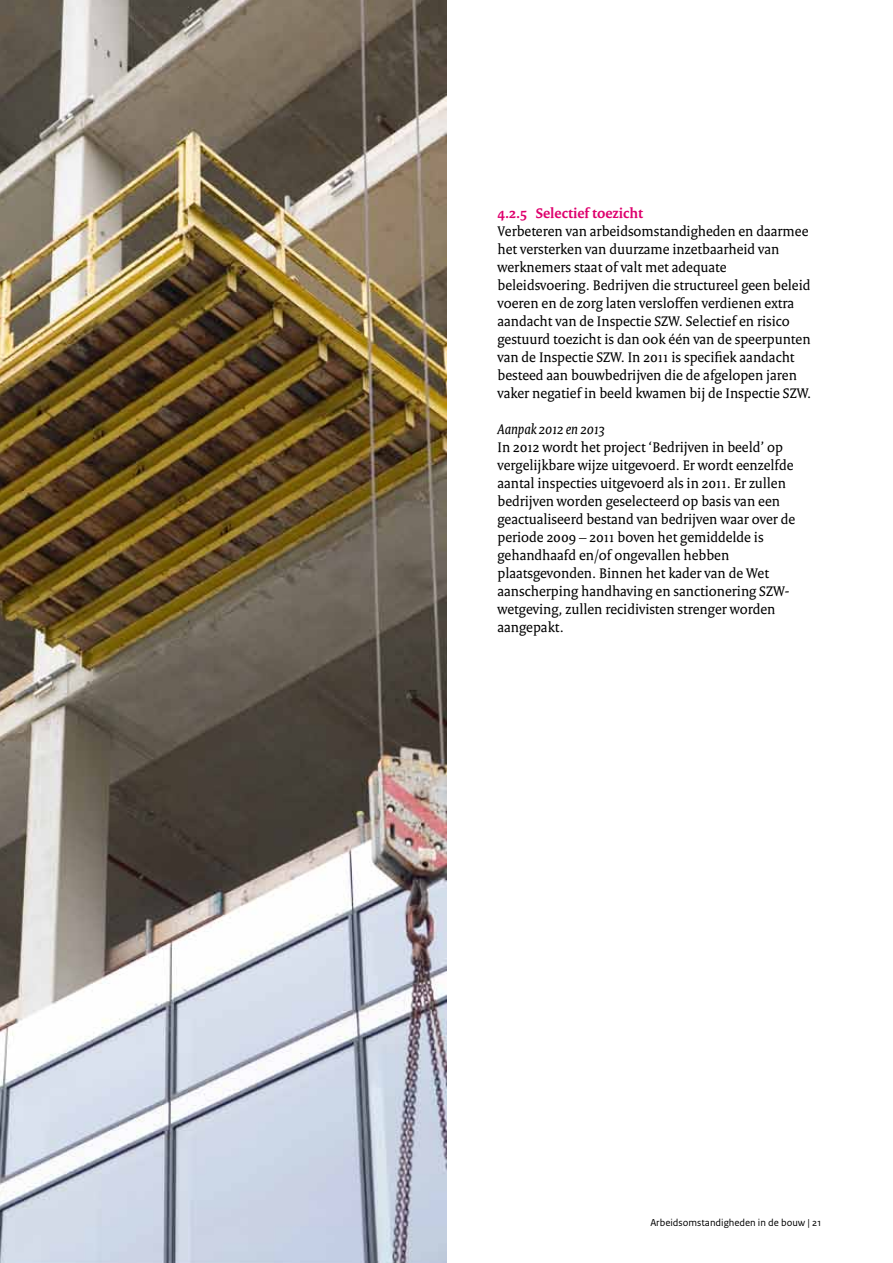
<style>
.page{position:relative;width:893px;height:1263px;background:#fff}
.page>*{position:absolute;margin:0;border:0;box-sizing:border-box;transform-origin:0 0}
.t1{font:15px/18px "Rijksoverheid Serif";color:#000}
.t2{font:700 15px "Rijksoverheid Serif";color:#de006d}
.t3{font:italic 15px "Rijksoverheid Serif";color:#000}
.t4{font:10.5px "Rijksoverheid Sans Text";color:#000}
</style>
<div class="page">
<img style="left:0;top:0;width:446px;height:1263px">
<p class="t2" style="left:497px;top:204px;width:147px">4.2.5 Selectief toezicht</p>
<p class="t1" style="left:497px;top:222px;width:315px">Verbeteren van arbeidsomstandigheden en daarmee het versterken van duurzame inzetbaarheid van werknemers staat of valt met adequate beleidsvoering. Bedrijven die structureel geen beleid voeren en de zorg laten versloffen verdienen extra aandacht van de Inspectie SZW. Selectief en risico gestuurd toezicht is dan ook één van de speerpunten van de Inspectie SZW. In 2011 is specifiek aandacht besteed aan bouwbedrijven die de afgelopen jaren vaker negatief in beeld kwamen bij de Inspectie SZW.</p>
<p class="t3" style="left:497px;top:420px;width:109px">Aanpak 2012 en 2013</p>
<p class="t1" style="left:497px;top:438px;width:299px">In 2012 wordt het project ‘Bedrijven in beeld’ op vergelijkbare wijze uitgevoerd. Er wordt eenzelfde aantal inspecties uitgevoerd als in 2011. Er zullen bedrijven worden geselecteerd op basis van een geactualiseerd bestand van bedrijven waar over de periode 2009 – 2011 boven het gemiddelde is gehandhaafd en/of ongevallen hebben plaatsgevonden. Binnen het kader van de Wet aanscherping handhaving en sanctionering SZW&shy;wetgeving, zullen recidivisten strenger worden aangepakt.</p>
<p class="t4" style="left:650px;top:1216px;width:172px">Arbeidsomstandigheden in de bouw | 21</p>
</div>
